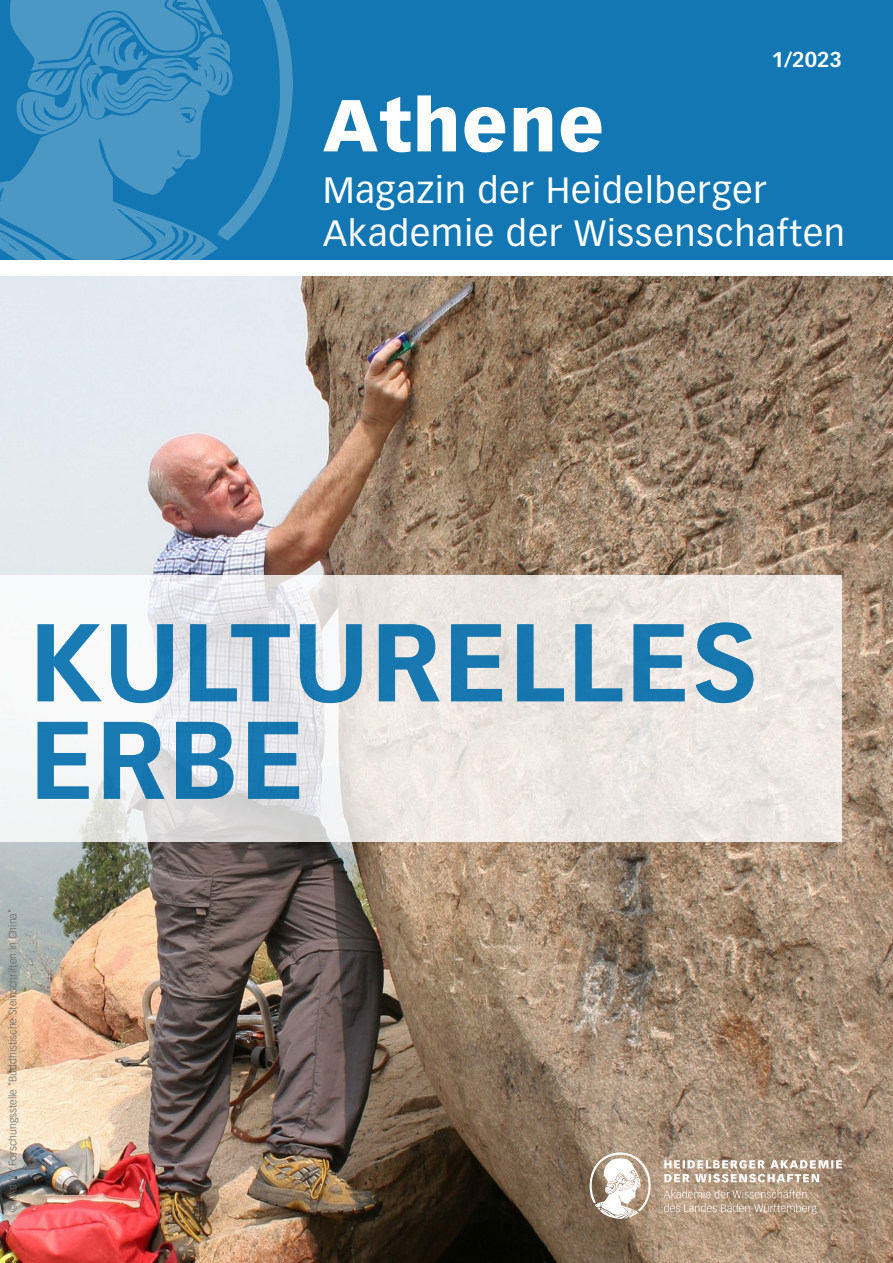
<style>
.page{position:relative;width:893px;height:1263px;background:#fff}
.page>*{position:absolute;margin:0;border:0;box-sizing:border-box;transform-origin:0 0}
.t1{font:700 108px/97.5px "Vectora LT Pro";letter-spacing:.02em;color:#1277b2}
.t2{font:900 72px "Vectora LT Pro";letter-spacing:.02em;color:#fff}
.t3{font:36px/43.2px "Vectora LT Pro";letter-spacing:.03em;color:#fff}
.t4{font:700 21px "Vectora LT Pro";color:#fff}
.t5{font:300 10.5px "Vectora LT Pro";color:#646363}
.s1{font-family:"Helvetica"}
</style>
<div class="page">
<img style="left:0;top:276px;width:893px;height:987px">
<div style="left:0;top:0;width:893px;height:259px;background:#1277b2"></div>
<svg style="left:0;top:0;width:293px;height:259px;fill:#4c98c5"></svg>
<svg style="left:0;top:575px;width:842px;height:266px;fill:#ede8e5"></svg>
<svg style="left:664px;top:1204px;width:153px;height:10px;background:#bfa893"></svg>
<svg style="left:663px;top:1190px;width:143px;height:8px"></svg>
<svg style="left:664px;top:1160px;width:178px;height:22px"></svg>
<svg style="left:590px;top:1152px;width:61px;height:67px"></svg>
<h2 class="t2" style="left:323px;top:81px;width:282px">Athene</h2>
<h3 class="t4" style="left:772px;top:47px;width:72px">1/2023</h3>
<h3 class="t3" style="left:323px;top:168px;width:523px">Magazin der Heidelberger<br>Akademie der Wissenschaften</h3>
<h1 class="t1" style="left:30px;top:614px;width:730px">KULTURELLES<br>ERBE</h1>
<p class="t5" style="left:7px;top:1212px;width:305px;rotate:-90deg"><span class="s1">©</span>HAdW / Forschungsstelle "Buddhistische Steinschriften in China"</p>
</div>
